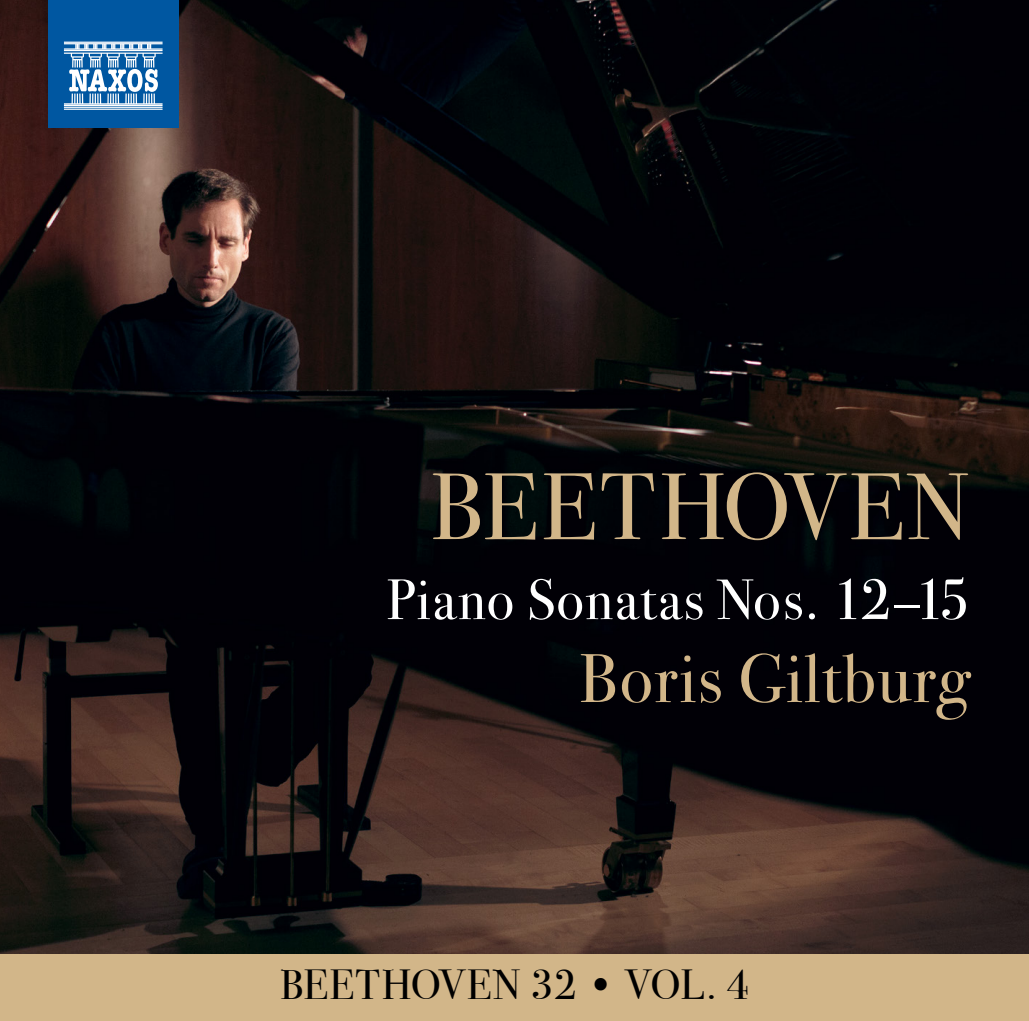
<style>
.page{position:relative;width:1029px;height:1021px;background:#fff}
.page>*{position:absolute;margin:0;border:0;box-sizing:border-box;transform-origin:0 0}
.t1{font:94.5px "Bodoni Svty Two ITCTT";letter-spacing:.04em;color:#d2b689}
.t2{font:69px "Bodoni Svty Two ITCTT";letter-spacing:.02em;color:#d2b689}
.t3{font:57px "Bodoni Svty Two ITCTT";letter-spacing:.03em;color:#fff}
.t4{font:42px "Bodoni Svty Two ITCTT";letter-spacing:.02em;color:#000}
</style>
<div class="page">
<img style="left:0;top:0;width:1029px;height:954px">
<div style="left:0;top:954px;width:1029px;height:66px;background:#d2b689"></div>
<div style="left:48px;top:0;width:130px;height:127px;background:#0057a1"></div>
<svg style="left:64px;top:42px;width:99px;height:68px"></svg>
<h1 class="t1" style="left:430px;top:429px;width:541px">BEETHOVEN</h1>
<p class="t3" style="left:386px;top:553px;width:585px">Piano Sonatas Nos. 12–15</p>
<p class="t2" style="left:579px;top:622px;width:392px">Boris Giltburg</p>
<p class="t4" style="left:280px;top:950px;width:470px">BEETHOVEN 32 • VOL. 4</p>
</div>
